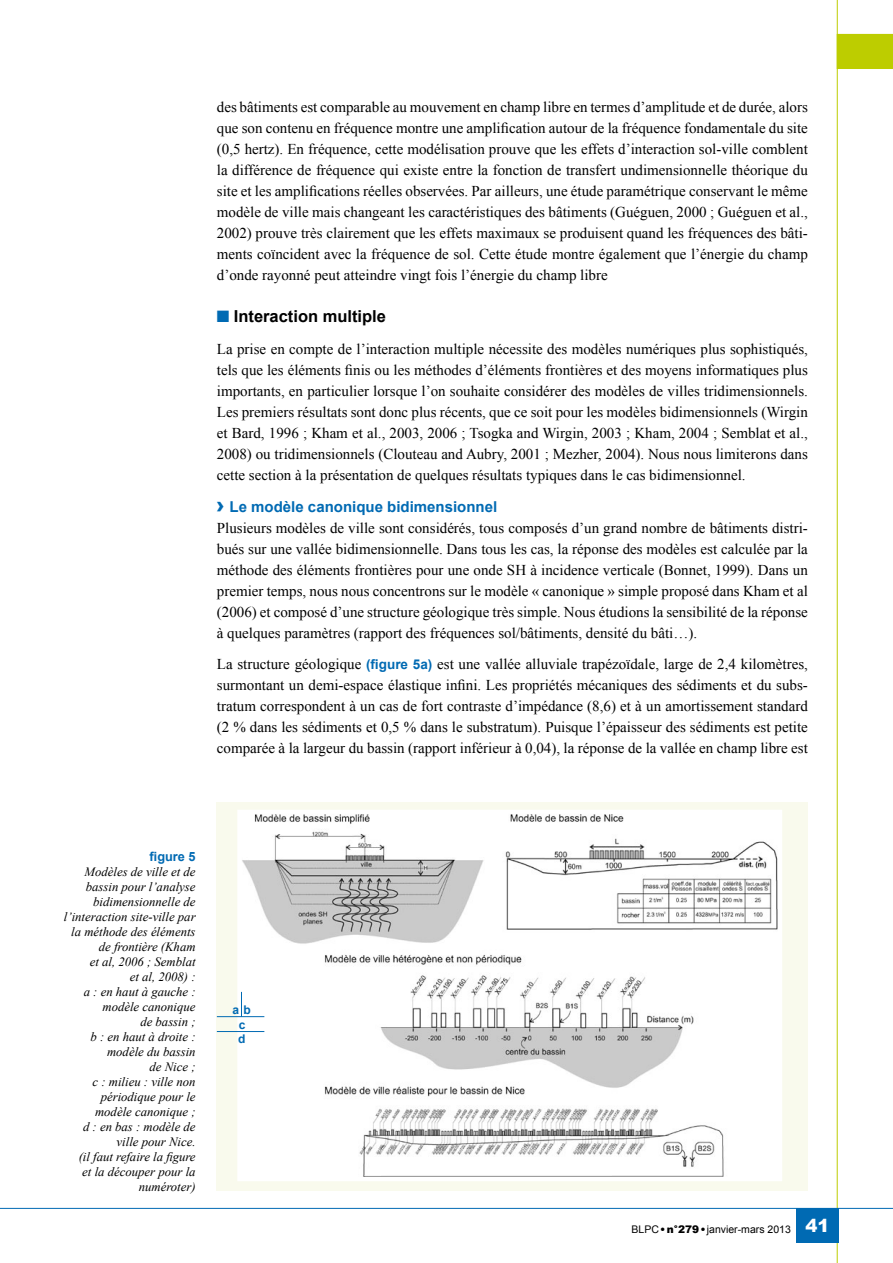
<style>
.page{position:relative;width:893px;height:1263px;background:#fff}
.page>*{position:absolute;margin:0;border:0;box-sizing:border-box;transform-origin:0 0}
.t1{font:700 16.5px "Arial";color:#000}
.t2{font:15px/21px "Times New Roman";color:#000;text-align:justify}
.t3{font:700 15px "Arial";color:#006ab3}
.t4{font:italic 12.75px/15px "Times New Roman";color:#000;text-align:right}
.t5{font:700 12.75px "Arial";color:#006ab3}
.t6{font:700 12px "Arial";color:#006ab3}
.t7{font:10.5px "Arial";color:#000}
.s1{color:#006ab3}
.s2{font-weight:900;font-size:21px}
.s3{font-family:"Arial";font-weight:700;font-size:13.5px;color:#006ab3}
.s4{font-weight:900}
.s5{font-weight:900;font-size:18px;color:#fff}
</style>
<div class="page">
<svg style="left:837px;top:0;width:56px;height:1263px"></svg>
<div style="left:796px;top:1208px;width:43px;height:34px;background:#006ab3"></div>
<hr style="left:0;top:1208px;width:893px;height:1px;background:#006ab3">
<div style="left:217px;top:803px;width:591px;height:388px;background:#f9faed"></div>
<svg style="left:235px;top:810px;width:547px;height:371px;background:#ececec"></svg>
<hr style="left:217px;top:1016px;width:47px;height:1px;background:#006ab3">
<svg style="left:241px;top:992px;width:1px;height:24px"></svg>
<hr style="left:217px;top:1031px;width:47px;height:1px;background:#006ab3">
<p class="t2" style="left:217px;top:97px;width:593px">des bâtiments est comparable au mouvement en champ libre en termes d’amplitude et de durée, alors que son contenu en fréquence montre une amplification autour de la fréquence fondamentale du site (0,5 hertz). En fréquence, cette modélisation prouve que les effets d’interaction sol-ville comblent la différence de fréquence qui existe entre la fonction de transfert undimensionnelle théorique du site et les amplifications réelles observées. Par ailleurs, une étude paramétrique conservant le même modèle de ville mais changeant les caractéristiques des bâtiments (Guéguen, 2000 ; Guéguen et al., 2002) prouve très clairement que les effets maximaux se produisent quand les fréquences des bâti&shy;ments coïncident avec la fréquence de sol. Cette étude montre également que l’énergie du champ d’onde rayonné peut atteindre vingt fois l’énergie du champ libre</p>
<p class="t1" style="left:217px;top:306px;width:171px"><span class="s1">■</span> Interaction multiple</p>
<p class="t2" style="left:217px;top:338px;width:593px">La prise en compte de l’interaction multiple nécessite des modèles numériques plus sophistiqués, tels que les éléments finis ou les méthodes d’éléments frontières et des moyens informatiques plus importants, en particulier lorsque l’on souhaite considérer des modèles de villes tridimensionnels.<br>Les premiers résultats sont donc plus récents, que ce soit pour les modèles bidimensionnels (Wirgin et Bard, 1996 ; Kham et al., 2003, 2006 ; Tsogka and Wirgin, 2003 ; Kham, 2004 ; Semblat et al., 2008) ou tridimensionnels (Clouteau and Aubry, 2001 ; Mezher, 2004). Nous nous limiterons dans cette section à la présentation de quelques résultats typiques dans le cas bidimensionnel.</p>
<p class="t3" style="left:217px;top:496px;width:282px"><span class="s2">›</span> Le modèle canonique bidimensionnel</p>
<p class="t2" style="left:217px;top:517px;width:593px">Plusieurs modèles de ville sont considérés, tous composés d’un grand nombre de bâtiments distri&shy;bués sur une vallée bidimensionnelle. Dans tous les cas, la réponse des modèles est calculée par la méthode des éléments frontières pour une onde SH à incidence verticale (Bonnet, 1999). Dans un premier temps, nous nous concentrons sur le modèle « canonique » simple proposé dans Kham et al (2006) et composé d’une structure géologique très simple. Nous étudions la sensibilité de la réponse à quelques paramètres (rapport des fréquences sol/bâtiments, densité du bâti…).</p>
<p class="t2" style="left:217px;top:653px;width:593px">La structure géologique <span class="s3">(figure 5a)</span> est une vallée alluviale trapézoïdale, large de 2,4 kilomètres, surmontant un demi-espace élastique infini. Les propriétés mécaniques des sédiments et du subs&shy;tratum correspondent à un cas de fort contraste d’impédance (8,6) et à un amortissement standard (2 % dans les sédiments et 0,5 % dans le substratum). Puisque l’épaisseur des sédiments est petite comparée à la largeur du bassin (rapport inférieur à 0,04), la réponse de la vallée en champ libre est</p>
<p class="t5" style="left:150px;top:848px;width:48px">figure 5</p>
<p class="t4" style="left:64px;top:863px;width:133px">Modèles de ville et de bassin pour l’analyse bidimensionnelle de l’interaction site-ville par la méthode des éléments de frontière (Kham<br>et al, 2006 ; Semblat<br>et al, 2008) :<br>a : en haut à gauche : modèle canonique<br>de bassin ;<br>b : en haut à droite : modèle du bassin<br>de Nice ;<br>c : milieu : ville non périodique pour le modèle canonique ;<br>d : en bas : modèle de ville pour Nice.<br>(il faut refaire la figure<br>et la découper pour la numéroter)</p>
<p class="t6" style="left:232px;top:1002px;width:20px">a b</p>
<p class="t6" style="left:238px;top:1031px;width:9px">d</p>
<p class="t6" style="left:239px;top:1017px;width:8px">c</p>
<p class="t7" style="left:631px;top:1222px;width:200px">BLPC <span class="s4">• n°279 •</span>janvier-mars 2013 <span class="s5">41</span></p>
</div>
